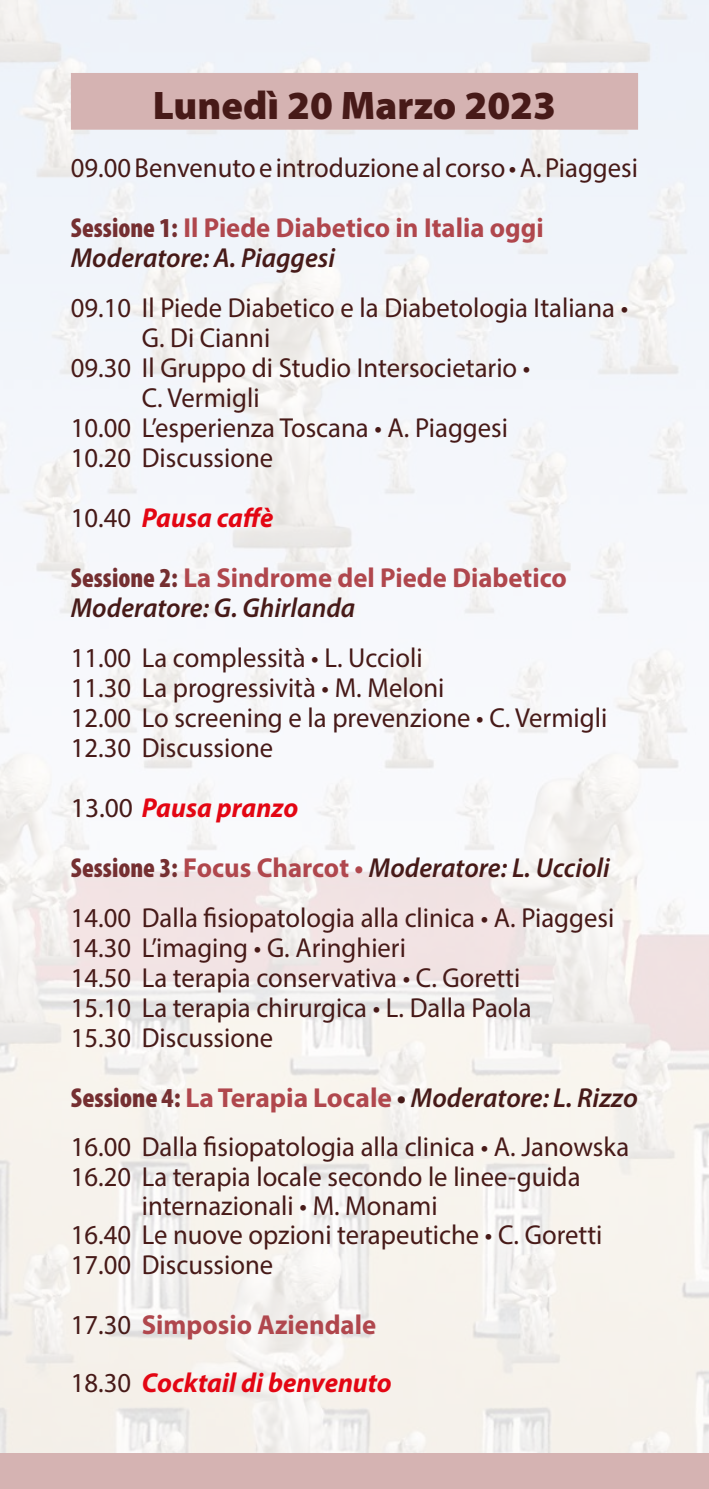
<style>
.page{position:relative;width:709px;height:1489px;background:#fff}
.page>*{position:absolute;margin:0;border:0;box-sizing:border-box;transform-origin:0 0}
.t1{font:900 40px "Myriad Pro";color:#471a18}
.t2{font:27.5px/30px "Myriad Pro";color:#471a18}
.t3{font:italic 600 27.5px/60px "Myriad Pro";color:#471a18}
.t4{font:700 27.5px/60px "Myriad Pro";color:#b0474d}
.t5{font:italic 700 27.5px/58.5px "Myriad Pro";color:#e30613}
.s1{font-weight:900;font-stretch:condensed;color:#752f31}
.s2{font-weight:700;color:#b0474d}
.s3{font-weight:400;color:#471a18}
.s4{font-style:italic;color:#e30613}
.s5{font-weight:400;font-style:normal}
.s6{font-weight:700;color:#e30613}
.s7{font-weight:900;font-style:normal;font-stretch:condensed;color:#752f31}
.s8{font-weight:700;font-style:normal;color:#b0474d}
.s9{font-weight:700}
.s10{font-weight:600;font-style:italic}
.s11{font-weight:400;font-style:normal;color:#471a18}
.s12{font-style:normal;color:#b0474d}
</style>
<div class="page">
<div style="left:71px;top:73px;width:567px;height:57px;background:#d5b3b2"></div>
<div style="left:0;top:1453px;width:709px;height:35px;background:#d5b3b2"></div>
<h1 class="t1" style="left:153px;top:83px;width:405px">Lunedì 20 Marzo 2023</h1>
<p class="t2" style="left:71px;top:137px;width:568px;line-height:60px">09.00 Benvenuto e introduzione al corso • A. Piaggesi<br><span class="s1">Sessione 1:</span> <span class="s2">Il Piede Diabetico in Italia oggi</span></p>
<p class="t3" style="left:71px;top:227px;width:266px">Moderatore: A. Piaggesi</p>
<p class="t2" style="left:71px;top:292px;width:559px">09.10 Il Piede Diabetico e la Diabetologia Italiana •</p>
<p class="t2" style="left:142px;top:322px;width:130px">G. Di Cianni</p>
<p class="t2" style="left:71px;top:352px;width:461px">09.30 Il Gruppo di Studio Intersocietario •</p>
<p class="t2" style="left:142px;top:382px;width:119px">C. Vermigli</p>
<p class="t2" style="left:71px;top:412px;width:438px">10.00 L’esperienza Toscana • A. Piaggesi</p>
<p class="t2" style="left:71px;top:442px;width:204px">10.20 Discussione</p>
<p class="t4" style="left:71px;top:486px;width:497px"><span class="s3">10.40</span> <span class="s4">Pausa caffè<br></span><span class="s1">Sessione 2:</span> La Sindrome del Piede Diabetico</p>
<p class="t3" style="left:71px;top:577px;width:286px">Moderatore: G. Ghirlanda</p>
<p class="t2" style="left:71px;top:642px;width:538px">11.00 La complessità • L. Uccioli<br>11.30 La progressività • M. Meloni<br>12.00 Lo screening e la prevenzione • C. Vermigli 12.30 Discussione</p>
<p class="t3" style="left:71px;top:777px;width:540px"><span class="s5">13.00</span> <span class="s6">Pausa pranzo<br></span><span class="s7">Sessione 3:</span> <span class="s8">Focus Charcot •</span> Moderatore: L. Uccioli</p>
<p class="t2" style="left:71px;top:902px;width:545px">14.00 Dalla fisiopatologia alla clinica • A. Piaggesi 14.30 L’imaging • G. Aringhieri<br>14.50 La terapia conservativa • C. Goretti<br>15.10 La terapia chirurgica • L. Dalla Paola<br>15.30 Discussione</p>
<p class="t2" style="left:71px;top:1072px;width:568px;line-height:49.2px"><span class="s1">Sessione 4:</span> <span class="s2">La Terapia Locale</span> <span class="s9">•</span> <span class="s10">Moderatore: L. Rizzo<br></span>16.00 Dalla fisiopatologia alla clinica • A. Janowska</p>
<p class="t2" style="left:71px;top:1160px;width:511px">16.20 La terapia locale secondo le linee-guida</p>
<p class="t2" style="left:142px;top:1190px;width:297px">internazionali • M. Monami</p>
<p class="t2" style="left:71px;top:1219px;width:533px">16.40 Le nuove opzioni terapeutiche • C. Goretti</p>
<p class="t2" style="left:71px;top:1249px;width:204px">17.00 Discussione</p>
<p class="t5" style="left:71px;top:1293px;width:322px"><span class="s11">17.30</span> <span class="s12">Simposio Aziendale<br></span><span class="s11">18.30</span> Cocktail di benvenuto</p>
</div>
